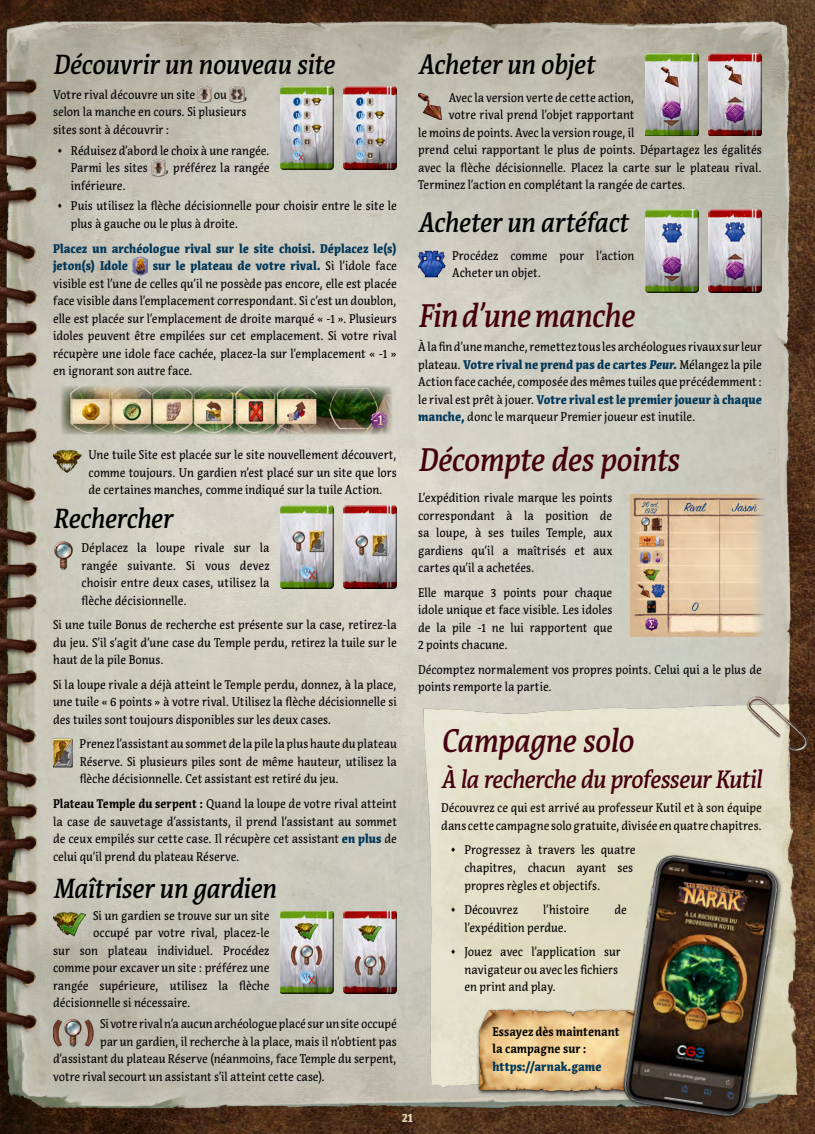
<style>
.page{position:relative;width:815px;height:1134px;background:#fff}
.page>*{position:absolute;margin:0;border:0;box-sizing:border-box;transform-origin:0 0}
.t1{font:italic 500 32.5px "Acuta";letter-spacing:-.02em;color:#44000e;scale:.9 1}
.t2{font:italic 500 27.5px "Acuta";letter-spacing:-.015em;color:#000;scale:.9 1}
.t3{font:italic 500 25px "Acuta";letter-spacing:-.03em;color:#44000e;scale:.9 1}
.t4{font:12.5px/17.5px "Acuta";color:#000;text-align:justify;scale:.9 1}
.t5{font:900 12.5px/17.5px "Acuta";color:#003657;scale:.9 1}
.t6{font:700 12.5px/17.5px "Acuta";letter-spacing:.015em;color:#000;scale:.9 1}
.t7{font:900 12.5px "Acuta";color:#e7d5b5;scale:.9 1}
.s1{font-weight:900;color:#003657}
.s2{font-weight:700}
.s3{font-weight:900;font-style:italic;color:#003657}
</style>
<div class="page">
<img style="left:0;top:0;width:815px;height:1134px">
<img style="left:392px;top:697px;width:418px;height:416px">
<div style="left:476px;top:1008px;width:163px;height:88px;background:#000;opacity:.75"></div>
<img style="left:476px;top:1010px;width:122px;height:84px">
<div style="left:279px;top:85px;width:55px;height:83px;background:#fff;opacity:.75"></div>
<div style="left:279px;top:87px;width:55px;height:83px;background:#000;opacity:.75"></div>
<div style="left:343px;top:85px;width:55px;height:83px;background:#fff;opacity:.75"></div>
<div style="left:343px;top:87px;width:55px;height:83px;background:#000;opacity:.75"></div>
<img style="left:198px;top:85px;width:13px;height:20px">
<img style="left:230px;top:85px;width:14px;height:20px">
<img style="left:152px;top:158px;width:14px;height:20px">
<img style="left:133px;top:256px;width:15px;height:20px">
<img style="left:57px;top:382px;width:339px;height:57px">
<img style="left:53px;top:446px;width:28px;height:29px">
<div style="left:279px;top:505px;width:55px;height:82px;background:#fff;opacity:.75"></div>
<div style="left:279px;top:507px;width:55px;height:83px;background:#000;opacity:.75"></div>
<div style="left:343px;top:505px;width:55px;height:82px;background:#fff;opacity:.75"></div>
<div style="left:343px;top:507px;width:55px;height:83px;background:#000;opacity:.75"></div>
<img style="left:53px;top:541px;width:21px;height:29px">
<img style="left:53px;top:739px;width:20px;height:28px">
<div style="left:279px;top:910px;width:55px;height:82px;background:#fff;opacity:.75"></div>
<div style="left:279px;top:912px;width:55px;height:83px;background:#000;opacity:.75"></div>
<div style="left:343px;top:910px;width:55px;height:82px;background:#fff;opacity:.75"></div>
<div style="left:343px;top:912px;width:55px;height:83px;background:#000;opacity:.75"></div>
<img style="left:53px;top:909px;width:33px;height:28px">
<img style="left:53px;top:1019px;width:40px;height:28px">
<div style="left:644px;top:52px;width:55px;height:83px;background:#fff;opacity:.75"></div>
<div style="left:644px;top:54px;width:55px;height:83px;background:#000;opacity:.75"></div>
<div style="left:708px;top:52px;width:55px;height:83px;background:#fff;opacity:.75"></div>
<div style="left:708px;top:54px;width:55px;height:83px;background:#000;opacity:.75"></div>
<img style="left:418px;top:91px;width:24px;height:29px">
<div style="left:644px;top:209px;width:55px;height:82px;background:#fff;opacity:.75"></div>
<div style="left:644px;top:211px;width:55px;height:83px;background:#000;opacity:.75"></div>
<div style="left:708px;top:209px;width:55px;height:82px;background:#fff;opacity:.75"></div>
<div style="left:708px;top:211px;width:55px;height:83px;background:#000;opacity:.75"></div>
<img style="left:418px;top:250px;width:27px;height:28px">
<img style="left:630px;top:495px;width:150px;height:142px">
<img style="left:598px;top:844px;width:195px;height:287px">
<h2 class="t2" style="left:53px;top:48px;width:314px">Découvrir un nouveau site</h2>
<p class="t4" style="left:53px;top:86px;width:159px">Votre rival découvre un site</p>
<p class="t4" style="left:214px;top:86px;width:16px">ou</p>
<p class="t4" style="left:53px;top:86px;width:218px;text-align:left;text-indent:191px">, selon la manche en cours. Si plusieurs sites sont à découvrir :</p>
<p class="t4" style="left:71px;top:142px;width:222px;text-indent:-14px">◊ Réduisez d’abord le choix à une rangée.<br>Parmi les sites</p>
<p class="t4" style="left:165px;top:159px;width:117px">, préférez la rangée</p>
<p class="t4" style="left:57px;top:175px;width:379px;line-height:20.9px;text-indent:14px">inférieure.<br>◊ Puis utilisez la flèche décisionnelle pour choisir entre le site le</p>
<p class="t4" style="left:71px;top:215px;width:187px">plus à gauche ou le plus à droite.</p>
<p class="t5" style="left:53px;top:239px;width:383px">Placez un archéologue rival sur le site choisi. Déplacez le(s) jeton(s) Idole</p>
<p class="t4" style="left:53px;top:257px;width:383px;text-indent:100px"><span class="s1">sur le plateau de votre rival.</span> Si l’idole face visible est l’une de celles qu’il ne possède pas encore, elle est placée face visible dans l’emplacement correspondant. Si c’est un doublon, elle est placée sur l’emplacement de droite marqué « -1 ». Plusieurs idoles peuvent être empilées sur cet emplacement. Si votre rival récupère une idole face cachée, placez-la sur l’emplacement « -1 » en ignorant son autre face.</p>
<p class="t4" style="left:88px;top:446px;width:344px">Une tuile Site est placée sur le site nouvellement découvert, comme toujours. Un gardien n’est placé sur un site que lors de certaines manches, comme indiqué sur la tuile Action.</p>
<h2 class="t2" style="left:53px;top:501px;width:134px">Rechercher</h2>
<p class="t4" style="left:81px;top:539px;width:210px">Déplacez la loupe rivale sur la rangée suivante. Si vous devez choisir entre deux cases, utilisez la flèche décisionnelle.</p>
<p class="t4" style="left:53px;top:616px;width:383px">Si une tuile Bonus de recherche est présente sur la case, retirez-la du jeu. S’il s’agit d’une case du Temple perdu, retirez la tuile sur le haut de la pile Bonus.</p>
<p class="t4" style="left:53px;top:676px;width:383px">Si la loupe rivale a déjà atteint le Temple perdu, donnez, à la place, une tuile « 6 points » à votre rival. Utilisez la flèche décisionnelle si des tuiles sont toujours disponibles sur les deux cases.</p>
<p class="t4" style="left:80px;top:735px;width:354px">Prenez l’assistant au sommet de la pile la plus haute du plateau Réserve. Si plusieurs piles sont de même hauteur, utilisez la flèche décisionnelle. Cet assistant est retiré du jeu.</p>
<p class="t4" style="left:53px;top:795px;width:383px"><span class="s2">Plateau Temple du serpent :</span> Quand la loupe de votre rival atteint la case de sauvetage d’assistants, il prend l’assistant au sommet de ceux empilés sur cette case. Il récupère cet assistant <span class="s1">en plus</span> de celui qu’il prend du plateau Réserve.</p>
<h2 class="t2" style="left:53px;top:871px;width:249px">Maîtriser un gardien</h2>
<p class="t4" style="left:93px;top:907px;width:197px">Si un gardien se trouve sur un site</p>
<p class="t4" style="left:93px;top:924px;width:197px">occupé par votre rival, placez-le</p>
<p class="t4" style="left:53px;top:942px;width:242px">sur son plateau individuel. Procédez</p>
<p class="t4" style="left:53px;top:959px;width:242px">comme pour excaver un site : préférez une</p>
<p class="t4" style="left:53px;top:977px;width:242px">rangée supérieure, utilisez la flèche</p>
<p class="t4" style="left:53px;top:994px;width:154px">décisionnelle si nécessaire.</p>
<p class="t4" style="left:100px;top:1015px;width:331px">Si votre rival n’a aucun archéologue placé sur un site occupé</p>
<p class="t4" style="left:100px;top:1033px;width:331px">par un gardien, il recherche à la place, mais il n’obtient pas</p>
<p class="t4" style="left:53px;top:1050px;width:383px">d’assistant du plateau Réserve (néanmoins, face Temple du serpent,</p>
<p class="t4" style="left:53px;top:1068px;width:303px">votre rival secourt un assistant s’il atteint cette case).</p>
<h2 class="t2" style="left:418px;top:48px;width:198px">Acheter un objet</h2>
<p class="t4" style="left:449px;top:89px;width:208px">Avec la version verte de cette action,</p>
<p class="t4" style="left:449px;top:106px;width:208px">votre rival prend l’objet rapportant</p>
<p class="t4" style="left:418px;top:124px;width:242px">le moins de points. Avec la version rouge, il</p>
<p class="t4" style="left:418px;top:141px;width:383px">prend celui rapportant le plus de points. Départagez les égalités</p>
<p class="t4" style="left:418px;top:159px;width:383px">avec la flèche décisionnelle. Placez la carte sur le plateau rival.</p>
<p class="t4" style="left:418px;top:176px;width:299px">Terminez l’action en complétant la rangée de cartes.</p>
<h2 class="t2" style="left:418px;top:205px;width:235px">Acheter un artéfact</h2>
<p class="t4" style="left:452px;top:247px;width:204px">Procédez comme pour l’action<br>Acheter un objet.</p>
<h1 class="t1" style="left:418px;top:296px;width:242px">Fin d’une manche</h1>
<p class="t4" style="left:418px;top:338px;width:383px">À la fin d’une manche, remettez tous les archéologues rivaux sur leur plateau. <span class="s1">Votre rival ne prend pas de cartes</span> <span class="s3">Peur</span><span class="s1">.</span> Mélangez la pile Action face cachée, composée des mêmes tuiles que précédemment : le rival est prêt à jouer. <span class="s1">Votre rival est le premier joueur à chaque manche,</span> donc le marqueur Premier joueur est inutile.</p>
<h1 class="t1" style="left:418px;top:440px;width:292px">Décompte des points</h1>
<p class="t4" style="left:418px;top:489px;width:217px">L’expédition rivale marque les points correspondant à la position de sa loupe, à ses tuiles Temple, aux gardiens qu’il a maîtrisés et aux cartes qu’il a achetées.</p>
<p class="t4" style="left:418px;top:584px;width:217px">Elle marque 3 points pour chaque idole unique et face visible. Les idoles de la pile -1 ne lui rapportent que 2 points chacune.</p>
<p class="t4" style="left:418px;top:661px;width:383px">Décomptez normalement vos propres points. Celui qui a le plus de points remporte la partie.</p>
<h1 class="t1" style="left:441px;top:721px;width:215px">Campagne solo</h1>
<h3 class="t3" style="left:441px;top:764px;width:358px">À la recherche du professeur Kutil</h3>
<p class="t4" style="left:441px;top:799px;width:358px">Découvrez ce qui est arrivé au professeur Kutil et à son équipe dans cette campagne solo gratuite, divisée en quatre chapitres.</p>
<p class="t4" style="left:464px;top:841px;width:192px;text-align:left;text-indent:-14px">◊ Progressez à travers les quatre chapitres, chacun ayant ses propres règles et objectifs.</p>
<p class="t4" style="left:450px;top:901px;width:77px">◊ Découvrez</p>
<p class="t4" style="left:543px;top:901px;width:52px">l’histoire</p>
<p class="t4" style="left:614px;top:901px;width:15px">de</p>
<p class="t4" style="left:450px;top:915px;width:191px;line-height:24.6px;text-indent:14px">l’expédition perdue.<br>◊ Jouez avec l’application sur</p>
<p class="t4" style="left:464px;top:960px;width:172px">navigateur ou avec les fichiers en print and play.</p>
<p class="t6" style="left:493px;top:1022px;width:142px">Essayez dès maintenant la campagne sur :</p>
<p class="t5" style="left:493px;top:1057px;width:123px">https://arnak.game</p>
<p class="t7" style="left:402px;top:1110px;width:13px">21</p>
</div>
